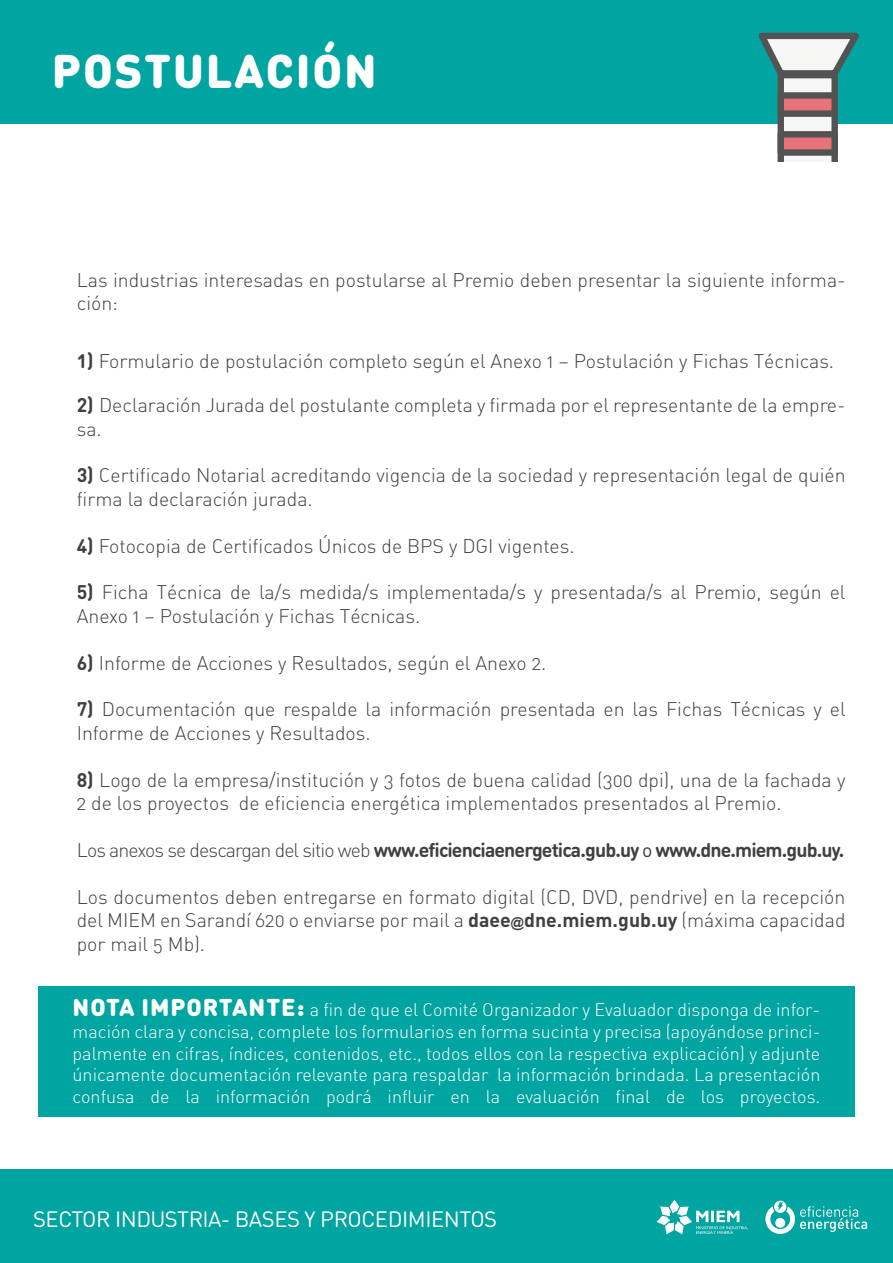
<style>
.page{position:relative;width:893px;height:1263px;background:#fff}
.page>*{position:absolute;margin:0;border:0;box-sizing:border-box;transform-origin:0 0}
.t1{font:900 46.65px "DIN Round Pro";letter-spacing:.04em;color:#fff}
.t2{font:21.9px "DIN Round Pro";letter-spacing:-.02em;color:#fff}
.t3{font:19.5px/23.4px "DIN Light Alternate";color:#433f40}
.t4{font:700 19.5px "DIN Round Pro";letter-spacing:-.045em;color:#433f40}
.t5{font:18px/21.6px "DIN Light Alternate";color:#fff;text-align:justify}
.s1{font-family:"DIN Round Pro";font-weight:700}
.s2{font-family:"DIN Light Alternate";font-weight:400}
.s3{font-weight:400}
.s4{font-family:"DIN";font-weight:700}
.s5{font-family:"Arial";font-weight:700;font-size:13.5px}
.s6{font-family:"DIN Round Pro";font-weight:900;font-size:24px}
</style>
<div class="page">
<div style="left:0;top:0;width:893px;height:123px;background:#00a4a1"></div>
<div style="left:778px;top:72px;width:60px;height:104px;background:#f6f6f5;border:6px solid #535353"></div>
<svg style="left:758px;top:32px;width:101px;height:50px"></svg>
<div style="left:778px;top:92px;width:60px;height:25px;background:#e8727a;border:6px solid #535353"></div>
<div style="left:778px;top:131px;width:60px;height:25px;background:#e8727a;border:6px solid #535353"></div>
<div style="left:750px;top:162px;width:111px;height:67px;background:#fff"></div>
<div style="left:0;top:1170px;width:893px;height:93px;background:#00a4a1"></div>
<div style="left:38px;top:986px;width:816px;height:130px;background:#00a4a1"></div>
<svg style="left:657px;top:1200px;width:91px;height:34px"></svg>
<div style="left:774px;top:1201px;width:12px;height:12px;background:#fff;border-radius:50%"></div>
<svg style="left:765px;top:1202px;width:102px;height:32px"></svg>
<h1 class="t1" style="left:52px;top:36px;width:326px">POSTULACIÓN</h1>
<p class="t3" style="left:77px;top:268px;width:770px">Las industrias interesadas en postularse al Premio deben presentar la siguiente informa&shy;ción:</p>
<p class="t3" style="left:77px;top:349px;width:759px"><span class="s1">1)</span> Formulario de postulación completo según el Anexo 1 – Postulación y Fichas Técnicas.</p>
<p class="t3" style="left:77px;top:393px;width:770px"><span class="s1">2)</span> Declaración Jurada del postulante completa y firmada por el representante de la empre&shy;sa.</p>
<p class="t3" style="left:77px;top:463px;width:770px"><span class="s1">3)</span> Certificado Notarial acreditando vigencia de la sociedad y representación legal de quién firma la declaración jurada.</p>
<p class="t3" style="left:77px;top:534px;width:499px"><span class="s1">4)</span> Fotocopia de Certificados Únicos de BPS y DGI vigentes.</p>
<p class="t3" style="left:77px;top:580px;width:770px"><span class="s1">5)</span> Ficha Técnica de la/s medida/s implementada/s y presentada/s al Premio, según el<br>Anexo 1 – Postulación y Fichas Técnicas.</p>
<p class="t3" style="left:77px;top:651px;width:471px"><span class="s1">6)</span> Informe de Acciones y Resultados, según el Anexo 2.</p>
<p class="t3" style="left:77px;top:697px;width:770px"><span class="s1">7)</span> Documentación que respalde la información presentada en las Fichas Técnicas y el<br>Informe de Acciones y Resultados.</p>
<p class="t3" style="left:77px;top:768px;width:770px"><span class="s1">8)</span> Logo de la empresa/institución y 3 fotos de buena calidad (300 dpi), una de la fachada y<br>2 de los proyectos de eficiencia energética implementados presentados al Premio.</p>
<p class="t4" style="left:77px;top:836px;width:769px"><span class="s2">Los anexos se descargan del sitio web</span> www.eficienciaenergetica.gub.uy <span class="s3">o</span> www.dne.miem.gub.uy.</p>
<p class="t3" style="left:77px;top:885px;width:770px;text-align:justify">Los documentos deben entregarse en formato digital (CD, DVD, pendrive) en la recepción del MIEM en Sarandí 620 o enviarse por mail a <span class="s4">daee</span><span class="s5">@</span><span class="s4">dne.miem.gub.uy</span> (máxima capacidad por mail 5 Mb).</p>
<p class="t5" style="left:73px;top:999px;width:749px"><span class="s6">NOTA IMPORTANTE:</span> a fin de que el Comité Organizador y Evaluador disponga de infor&shy;mación clara y concisa, complete los formularios en forma sucinta y precisa (apoyándose princi&shy;palmente en cifras, índices, contenidos, etc., todos ellos con la respectiva explicación) y adjunte únicamente documentación relevante para respaldar la información brindada. La presentación confusa de la información podrá influir en la evaluación final de los proyectos.</p>
<p class="t2" style="left:33px;top:1204px;width:465px">SECTOR INDUSTRIA- BASES Y PROCEDIMIENTOS</p>
</div>
